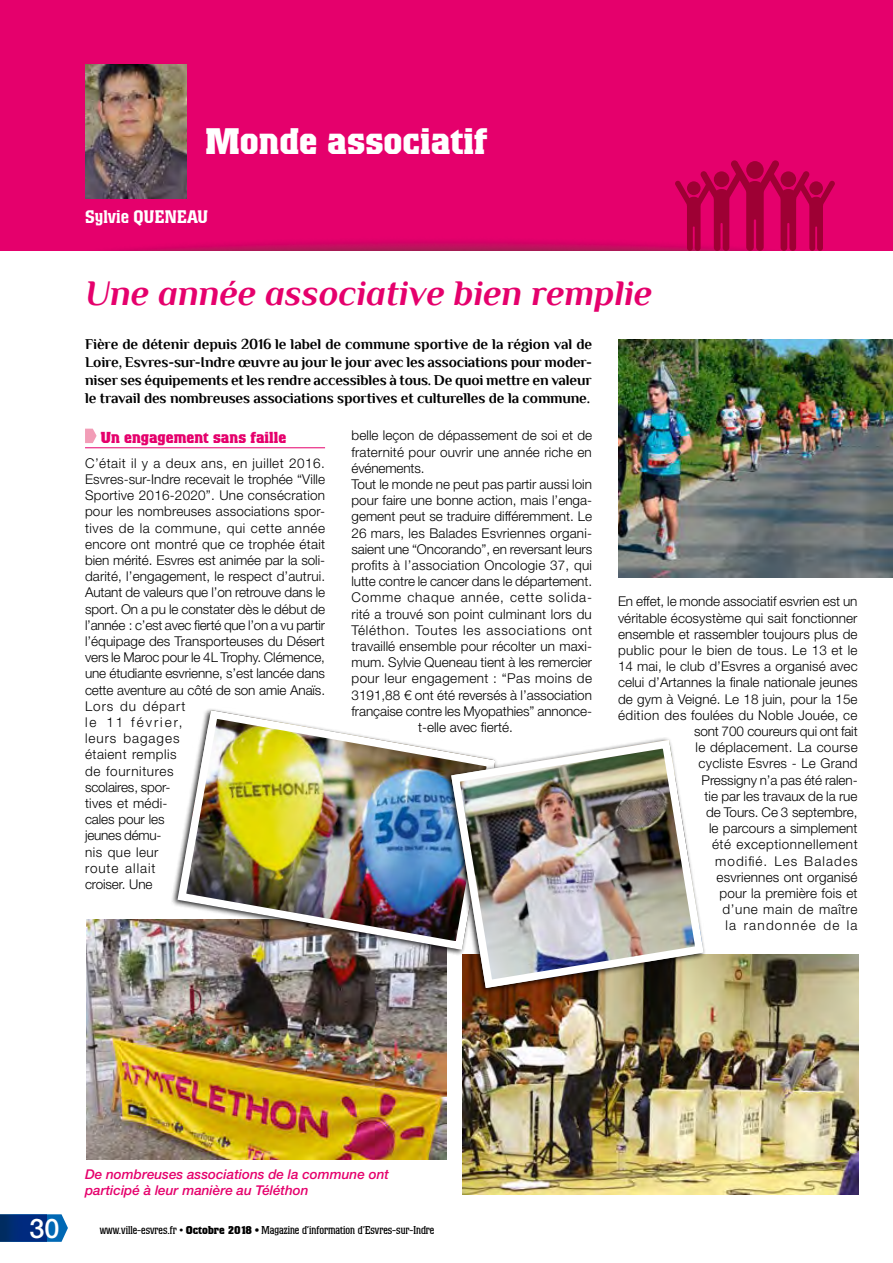
<style>
.page{position:relative;width:893px;height:1263px;background:#fff}
.page>*{position:absolute;margin:0;border:0;box-sizing:border-box;transform-origin:0 0}
.t1{font:700 36.45px "Colossalis";color:#fff}
.t2{font:italic 700 36px "Philosopher";color:#e5006c}
.t3{font:500 27px "Helvetica Neue LT Std";color:#fff}
.t4{font:500 18px "Colossalis";color:#fff}
.t5{font:700 15.75px "Colossalis";color:#e5006c}
.t6{font:700 15px/18px "Philosopher";letter-spacing:-.01em;color:#000;text-align:justify}
.t7{font:300 13.5px/16.2px "Helvetica Neue LT Std";letter-spacing:.005em;color:#000}
.t8{font:italic 500 13.5px/16.2px "Helvetica Neue LT Std";color:#e5006c}
.t9{font:300 13.5px "Helvetica Neue LT Std";letter-spacing:.055em;color:#000}
.t10{font:300 13.5px "Helvetica Neue LT Std";letter-spacing:.03em;color:#000}
.t11{font:300 13.5px "Helvetica Neue LT Std";letter-spacing:.06em;color:#000}
.t12{font:11.25px "Colossalis";color:#000}
.s1{font-weight:700}
</style>
<div class="page">
<img style="left:0;top:0;width:893px;height:1242px">
<h1 class="t1" style="left:206px;top:120px;width:283px">Monde associatif</h1>
<h3 class="t4" style="left:85px;top:207px;width:125px">Sylvie QUENEAU</h3>
<h2 class="t2" style="left:85px;top:274px;width:569px">Une année associative bien remplie</h2>
<p class="t6" style="left:85px;top:335px;width:509px">Fière de détenir depuis 2016 le label de commune sportive de la région val de Loire, Esvres-sur-Indre œuvre au jour le jour avec les associations pour moder&shy;niser ses équipements et les rendre accessibles à tous. De quoi mettre en valeur le travail des nombreuses associations sportives et culturelles de la commune.</p>
<p class="t5" style="left:101px;top:428px;width:187px">Un engagement sans faille</p>
<p class="t7" style="left:85px;top:455px;width:242px">C’était il y a deux ans, en juillet 2016.<br>Esvres-sur-Indre recevait le trophée “Ville<br>Sportive 2016-2020”. Une consécration pour les nombreuses associations spor&shy;tives de la commune, qui cette année encore ont montré que ce trophée était bien mérité. Esvres est animée par la soli&shy;darité, l’engagement, le respect d’autrui.<br>Autant de valeurs que l’on retrouve dans le sport. On a pu le constater dès le début de l’année : c’est avec fierté que l’on a vu partir l’équipage des Transporteuses du Désert vers le Maroc pour le 4L Trophy. Clémence, une étudiante esvrienne, s’est lancée dans cette aventure au côté de son amie Anaïs.<br>Lors du départ<br>le 11 février,<br>leurs bagages<br>étaient remplis<br>de fournitures<br>scolaires, spor-<br>tives et médi-<br>cales pour les<br>jeunes dému-<br>nis que leur<br>route allait<br>croiser. Une</p>
<p class="t7" style="left:352px;top:427px;width:242px">belle leçon de dépassement de soi et de</p>
<p class="t7" style="left:352px;top:443px;width:242px">fraternité pour ouvrir une année riche en</p>
<p class="t7" style="left:352px;top:460px;width:74px">événements.</p>
<p class="t7" style="left:352px;top:476px;width:242px">Tout le monde ne peut pas partir aussi loin</p>
<p class="t7" style="left:352px;top:492px;width:242px">pour faire une bonne action, mais l’enga-</p>
<p class="t7" style="left:352px;top:508px;width:242px">gement peut se traduire différemment. Le</p>
<p class="t7" style="left:352px;top:524px;width:242px">26 mars, les Balades Esvriennes organi-</p>
<p class="t7" style="left:352px;top:541px;width:242px">saient une “Oncorando”, en reversant leurs</p>
<p class="t7" style="left:352px;top:557px;width:242px">profits à l’association Oncologie 37, qui</p>
<p class="t7" style="left:352px;top:573px;width:242px">lutte contre le cancer dans le département.</p>
<p class="t11" style="left:352px;top:589px;width:242px">Comme chaque année, cette solida-</p>
<p class="t7" style="left:352px;top:605px;width:242px">rité a trouvé son point culminant lors du</p>
<p class="t9" style="left:352px;top:622px;width:242px">Téléthon. Toutes les associations ont</p>
<p class="t7" style="left:352px;top:638px;width:242px">travaillé ensemble pour récolter un maxi-</p>
<p class="t7" style="left:352px;top:654px;width:242px">mum. Sylvie Queneau tient à les remercier</p>
<p class="t10" style="left:352px;top:670px;width:242px">pour leur engagement : “Pas moins de</p>
<p class="t7" style="left:351px;top:686px;width:242px">3191,88 € ont été reversés à l’association</p>
<p class="t7" style="left:352px;top:703px;width:242px">française contre les Myopathies” annonce-</p>
<p class="t7" style="left:418px;top:719px;width:96px">t-elle avec fierté.</p>
<p class="t7" style="left:618px;top:593px;width:241px;text-align:right">En effet, le monde associatif esvrien est un véritable écosystème qui sait fonctionner ensemble et rassembler toujours plus de public pour le bien de tous. Le 13 et le<br>14 mai, le club d’Esvres a organisé avec celui d’Artannes la finale nationale jeunes de gym à Veigné. Le 18 juin, pour la 15e édition des foulées du Noble Jouée, ce sont 700 coureurs qui ont fait<br>le déplacement. La course<br>cycliste Esvres - Le Grand<br>Pressigny n’a pas été ralen-<br>tie par les travaux de la rue<br>de Tours. Ce 3 septembre,<br>le parcours a simplement<br>été exceptionnellement<br>modifié. Les Balades<br>esvriennes ont organisé<br>pour la première fois et<br>d’une main de maître<br>la randonnée de la</p>
<p class="t8" style="left:85px;top:1166px;width:305px">De nombreuses associations de la commune ont participé à leur manière au Téléthon</p>
<h3 class="t3" style="left:30px;top:1212px;width:32px">30</h3>
<p class="t12" style="left:100px;top:1223px;width:336px">www.ville-esvres.fr • <span class="s1">Octobre 2018 •</span> Magazine d’information d’Esvres-sur-Indre</p>
</div>
